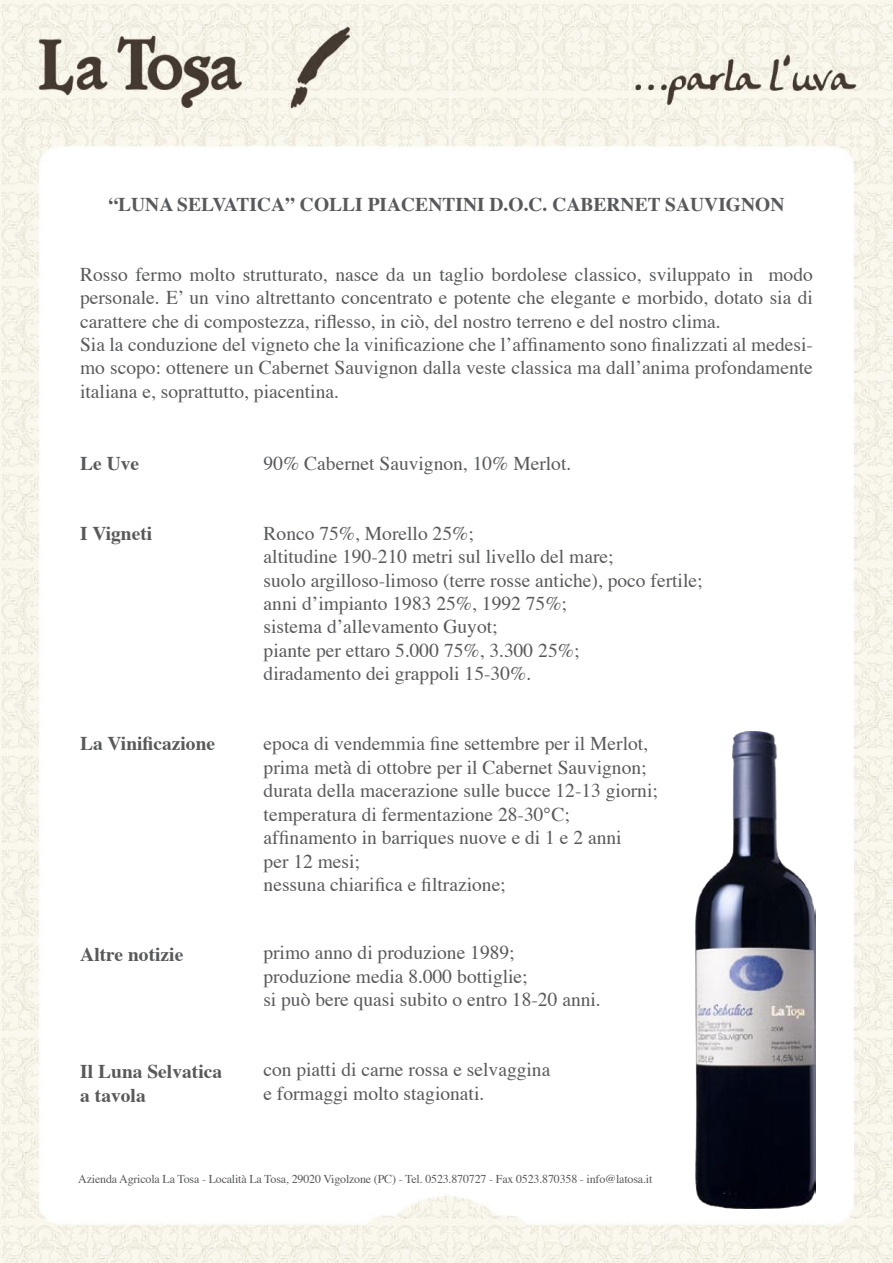
<style>
.page{position:relative;width:893px;height:1263px;background:#fff}
.page>*{position:absolute;margin:0;border:0;box-sizing:border-box;transform-origin:0 0}
.t1{font:19.5px/23.4px "Times";color:#58595b}
.t2{font:700 19.5px/23.4px "Times";color:#58595b}
.t3{font:12px "Times";letter-spacing:-.015em;color:#58595b}
</style>
<div class="page">
<img style="left:0;top:0;width:893px;height:1263px">
<img style="left:696px;top:731px;width:119px;height:478px">
<p class="t2" style="left:108px;top:190px;width:677px">“LUNA SELVATICA” COLLI PIACENTINI D.O.C. CABERNET SAUVIGNON</p>
<p class="t1" style="left:80px;top:261px;width:734px">Rosso fermo molto strutturato, nasce da un taglio bordolese classico, sviluppato in modo personale. E’ un vino altrettanto concentrato e potente che elegante e morbido, dotato sia di carattere che di compostezza, riflesso, in ciò, del nostro terreno e del nostro clima.<br>Sia la conduzione del vigneto che la vinificazione che l’affinamento sono finalizzati al medesi&shy;mo scopo: ottenere un Cabernet Sauvignon dalla veste classica ma dall’anima profondamente italiana e, soprattutto, piacentina.</p>
<p class="t2" style="left:80px;top:449px;width:61px">Le Uve</p>
<p class="t1" style="left:264px;top:450px;width:309px">90% Cabernet Sauvignon, 10% Merlot.</p>
<p class="t2" style="left:80px;top:519px;width:74px">I Vigneti</p>
<p class="t1" style="left:264px;top:520px;width:440px">Ronco 75%, Morello 25%;<br>altitudine 190-210 metri sul livello del mare;<br>suolo argilloso-limoso (terre rosse antiche), poco fertile; anni d’impianto 1983 25%, 1992 75%;<br>sistema d’allevamento Guyot;<br>piante per ettaro 5.000 75%, 3.300 25%;<br>diradamento dei grappoli 15-30%.</p>
<p class="t2" style="left:80px;top:730px;width:136px">La Vinificazione</p>
<p class="t1" style="left:264px;top:730px;width:396px">epoca di vendemmia fine settembre per il Merlot, prima metà di ottobre per il Cabernet Sauvignon; durata della macerazione sulle bucce 12-13 giorni; temperatura di fermentazione 28-30°C; affinamento in barriques nuove e di 1 e 2 anni<br>per 12 mesi;<br>nessuna chiarifica e filtrazione;</p>
<p class="t2" style="left:80px;top:941px;width:105px">Altre notizie</p>
<p class="t1" style="left:263px;top:939px;width:339px">primo anno di produzione 1989; produzione media 8.000 bottiglie;<br>si può bere quasi subito o entro 18-20 anni.</p>
<p class="t2" style="left:80px;top:1058px;width:143px">Il Luna Selvatica a tavola</p>
<p class="t1" style="left:263px;top:1056px;width:289px">con piatti di carne rossa e selvaggina e formaggi molto stagionati.</p>
<p class="t3" style="left:78px;top:1168px;width:575px">Azienda Agricola La Tosa - Località La Tosa, 29020 Vigolzone (PC) - Tel. 0523.870727 - Fax 0523.870358 - info@latosa.it</p>
</div>
